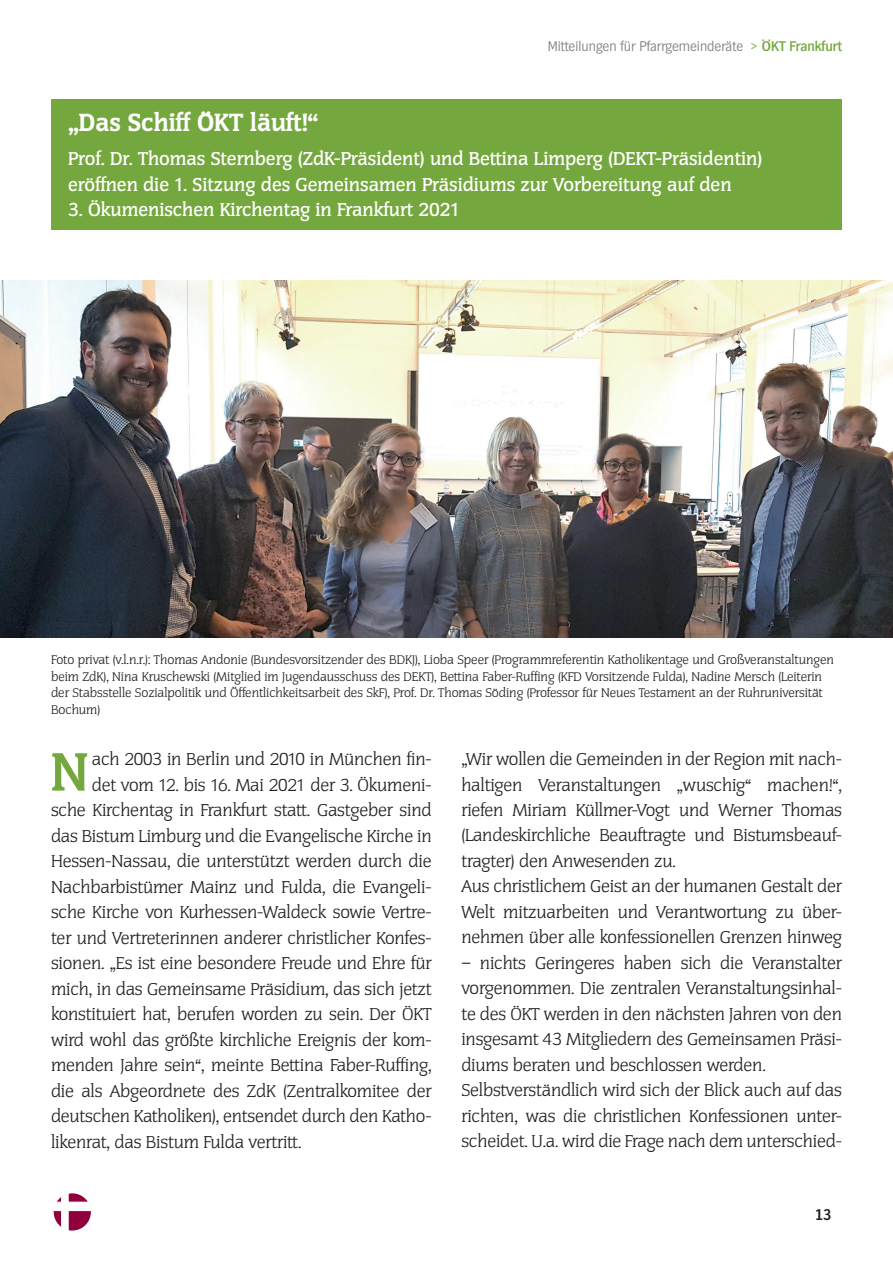
<style>
.page{position:relative;width:893px;height:1263px;background:#fff}
.page>*{position:absolute;margin:0;border:0;box-sizing:border-box;transform-origin:0 0}
.t1{font:700 51.9px "Congress";color:#74a73d}
.t2{font:800 24px "Congress";color:#fff}
.t3{font:500 18px/25.5px "Congress";color:#fff}
.t4{font:300 16.5px/25.5px "Congress";letter-spacing:-.01em;color:#231f20}
.t5{font:600 15px "Hamburg";color:#231f20}
.t6{font:300 13.5px "Hamburg";color:#808285}
.t7{font:300 12px/16.5px "Congress";letter-spacing:-.005em;color:#231f20}
.s1{color:#74a73d}
.s2{font-weight:500;color:#74a73d}
</style>
<div class="page">
<svg style="left:54px;top:1194px;width:37px;height:36px"></svg>
<div style="left:51px;top:99px;width:791px;height:131px;background:#74a73d"></div>
<img style="left:0;top:281px;width:893px;height:357px">
<p class="t6" style="left:548px;top:39px;width:296px">Mitteilungen für Pfarrgemeinderäte <span class="s1">&gt;</span> <span class="s2">ÖKT Frankfurt</span></p>
<h2 class="t2" style="left:68px;top:108px;width:252px">„Das Schiff ÖKT läuft!“</h2>
<p class="t3" style="left:68px;top:146px;width:696px">Prof. Dr. Thomas Sternberg (ZdK-Präsident) und Bettina Limperg (DEKT-Präsidentin) eröffnen die 1. Sitzung des Gemeinsamen Präsidiums zur Vorbereitung auf den</p>
<p class="t3" style="left:68px;top:197px;width:394px">3. Ökumenischen Kirchentag in Frankfurt 2021</p>
<p class="t7" style="left:51px;top:652px;width:784px">Foto privat (v.l.n.r.): Thomas Andonie (Bundesvorsitzender des BDKJ), Lioba Speer (Programmreferentin Katholikentage und Großveranstaltungen beim ZdK), Nina Kruschewski (Mitglied im Jugendausschuss des DEKT), Bettina Faber-Ruffing (KFD Vorsitzende Fulda), Nadine Mersch (Leiterin der Stabsstelle Sozialpolitik und Öffentlichkeitsarbeit des SkF), Prof. Dr. Thomas Söding (Professor für Neues Testament an der Ruhruniversität Bochum)</p>
<h1 class="t1" style="left:51px;top:740px;width:39px">N</h1>
<p class="t4" style="left:92px;top:747px;width:341px">ach 2003 in Berlin und 2010 in München fin-</p>
<p class="t4" style="left:92px;top:772px;width:341px">det vom 12. bis 16. Mai 2021 der 3. Ökumeni-</p>
<p class="t4" style="left:51px;top:798px;width:382px">sche Kirchentag in Frankfurt statt. Gastgeber sind</p>
<p class="t4" style="left:51px;top:823px;width:382px">das Bistum Limburg und die Evangelische Kirche in</p>
<p class="t4" style="left:51px;top:849px;width:382px">Hessen-Nassau, die unterstützt werden durch die</p>
<p class="t4" style="left:51px;top:874px;width:382px">Nachbarbistümer Mainz und Fulda, die Evangeli-</p>
<p class="t4" style="left:51px;top:900px;width:382px">sche Kirche von Kurhessen-Waldeck sowie Vertre-</p>
<p class="t4" style="left:51px;top:925px;width:382px">ter und Vertreterinnen anderer christlicher Konfes-</p>
<p class="t4" style="left:51px;top:951px;width:382px">sionen. „Es ist eine besondere Freude und Ehre für</p>
<p class="t4" style="left:51px;top:976px;width:382px">mich, in das Gemeinsame Präsidium, das sich jetzt</p>
<p class="t4" style="left:51px;top:1002px;width:382px">konstituiert hat, berufen worden zu sein. Der ÖKT</p>
<p class="t4" style="left:51px;top:1027px;width:382px">wird wohl das größte kirchliche Ereignis der kom-</p>
<p class="t4" style="left:51px;top:1053px;width:382px">menden Jahre sein“, meinte Bettina Faber-Ruffing,</p>
<p class="t4" style="left:51px;top:1078px;width:382px">die als Abgeordnete des ZdK (Zentralkomitee der</p>
<p class="t4" style="left:51px;top:1104px;width:382px">deutschen Katholiken), entsendet durch den Katho-</p>
<p class="t4" style="left:51px;top:1129px;width:252px">likenrat, das Bistum Fulda vertritt.</p>
<p class="t4" style="left:461px;top:747px;width:382px">„Wir wollen die Gemeinden in der Region mit nach&shy;haltigen Veranstaltungen „wuschig“ machen!“, riefen Miriam Küllmer-Vogt und Werner Thomas (Landeskirchliche Beauftragte und Bistumsbeauf&shy;tragter) den Anwesenden zu.<br>Aus christlichem Geist an der humanen Gestalt der Welt mitzuarbeiten und Verantwortung zu über&shy;nehmen über alle konfessionellen Grenzen hinweg</p>
<p class="t4" style="left:461px;top:951px;width:382px">– nichts Geringeres haben sich die Veranstalter vorgenommen. Die zentralen Veranstaltungsinhal&shy;te des ÖKT werden in den nächsten Jahren von den insgesamt 43 Mitgliedern des Gemeinsamen Präsi&shy;diums beraten und beschlossen werden.<br>Selbstverständlich wird sich der Blick auch auf das richten, was die christlichen Konfessionen unter&shy;scheidet. U.a. wird die Frage nach dem unterschied-</p>
<p class="t5" style="left:815px;top:1206px;width:18px">13</p>
</div>
